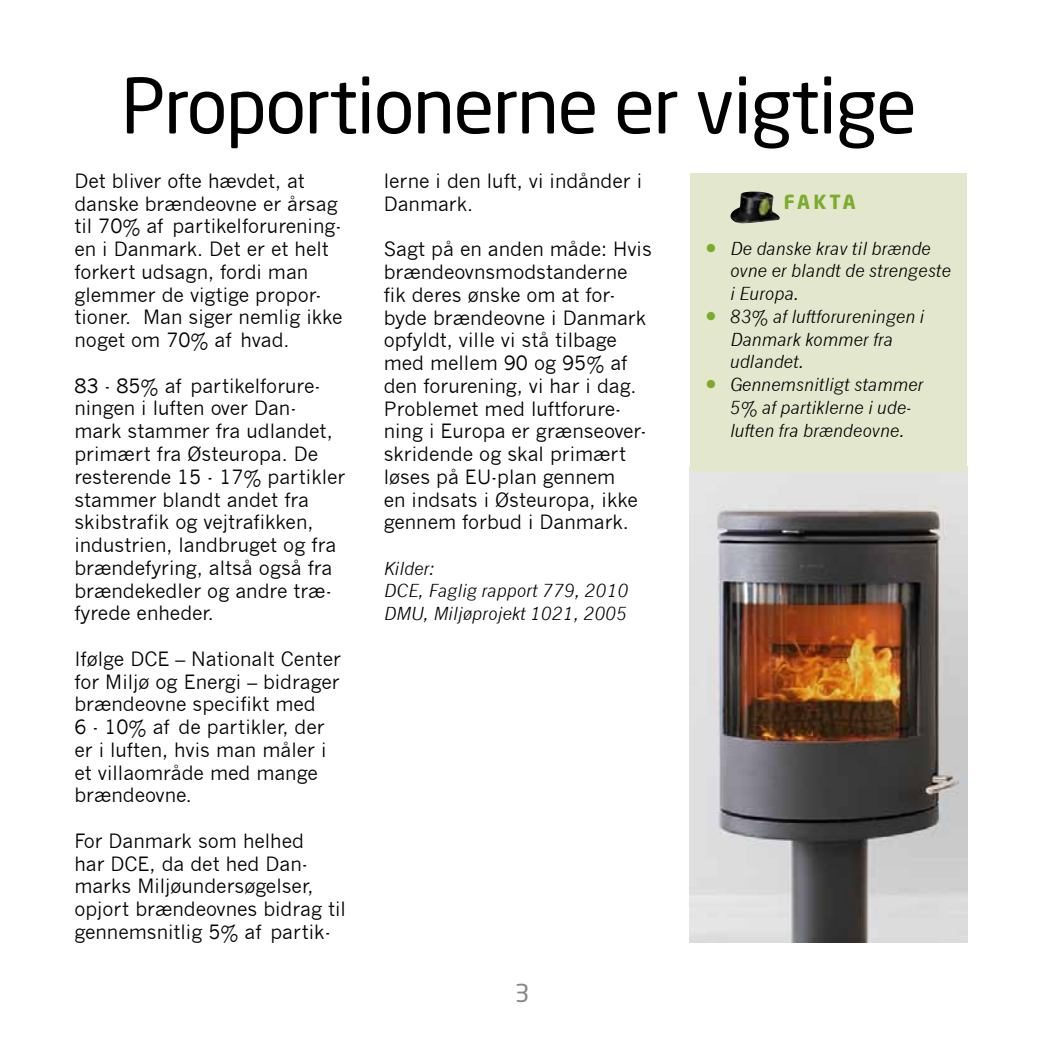
<style>
.page{position:relative;width:1042px;height:1042px;background:#fff}
.page>*{position:absolute;margin:0;border:0;box-sizing:border-box;transform-origin:0 0}
.t1{font:75.25px "Neo Sans Std";letter-spacing:-.02em;color:#000}
.t2{font:24.5px "Neo Sans Std";color:#878787}
.t3{font:19.25px/22.8px "News Gothic";color:#000}
.t4{font:700 19.25px "Neo Sans Std";letter-spacing:.14em;color:#7cac2b}
.t5{font:italic 17.5px/22.8px "News Gothic";color:#000}
.s1{font-size:33.25px;color:#7cac2b}
</style>
<div class="page">
<img style="left:690px;top:472px;width:277px;height:471px">
<div style="left:690px;top:173px;width:277px;height:299px;background:#e2e7cd"></div>
<svg style="left:740px;top:192px;width:11px;height:13px"></svg>
<h1 class="t1" style="left:121px;top:60px;width:797px">Proportionerne er vigtige</h1>
<p class="t3" style="left:74px;top:170px;width:270px">Det bliver ofte hævdet, at danske brændeovne er årsag til 70% af partikelforurening&shy;en i Danmark. Det er et helt forkert udsagn, fordi man glemmer de vigtige propor&shy;tioner. Man siger nemlig ikke noget om 70% af hvad.</p>
<p class="t3" style="left:74px;top:374px;width:272px">83 - 85% af partikelforure&shy;ningen i luften over Dan&shy;mark stammer fra udlandet, primært fra Østeuropa. De resterende 15 - 17% partikler stammer blandt andet fra skibstrafik og vejtrafikken, industrien, landbruget og fra brændefyring, altså også fra brændekedler og andre træ&shy;fyrede enheder.</p>
<p class="t3" style="left:74px;top:647px;width:268px">Ifølge DCE – Nationalt Center for Miljø og Energi – bidrager brændeovne specifikt med<br>6 - 10% af de partikler, der er i luften, hvis man måler i et villaområde med mange brændeovne.</p>
<p class="t3" style="left:74px;top:829px;width:273px">For Danmark som helhed<br>har DCE, da det hed Dan&shy;marks Miljøundersøgelser, opjort brændeovnes bidrag til gennemsnitlig 5% af partik-</p>
<p class="t3" style="left:384px;top:170px;width:260px">lerne i den luft, vi indånder i<br>Danmark.</p>
<p class="t3" style="left:384px;top:238px;width:270px">Sagt på en anden måde: Hvis brændeovnsmodstanderne fik deres ønske om at for&shy;byde brændeovne i Danmark opfyldt, ville vi stå tilbage med mellem 90 og 95% af den forurening, vi har i dag.<br>Problemet med luftforure&shy;ning i Europa er grænseover&shy;skridende og skal primært løses på EU-plan gennem<br>en indsats i Østeuropa, ikke gennem forbud i Danmark.</p>
<p class="t5" style="left:384px;top:557px;width:246px">Kilder:<br>DCE, Faglig rapport 779, 2010<br>DMU, Miljøprojekt 1021, 2005</p>
<p class="t2" style="left:515px;top:978px;width:16px">3</p>
<p class="t4" style="left:784px;top:190px;width:73px">FAKTA</p>
<p class="t5" style="left:730px;top:237px;width:222px;text-indent:-25px"><span class="s1">•</span> De danske krav til brænde ovne er blandt de strengeste i Europa.</p>
<p class="t5" style="left:730px;top:305px;width:196px;text-indent:-25px"><span class="s1">•</span> 83% af luftforureningen i<br>Danmark kommer fra udlandet.</p>
<p class="t5" style="left:730px;top:373px;width:195px;text-indent:-25px"><span class="s1">•</span> Gennemsnitligt stammer<br>5% af partiklerne i ude&shy;luften fra brændeovne.</p>
</div>
